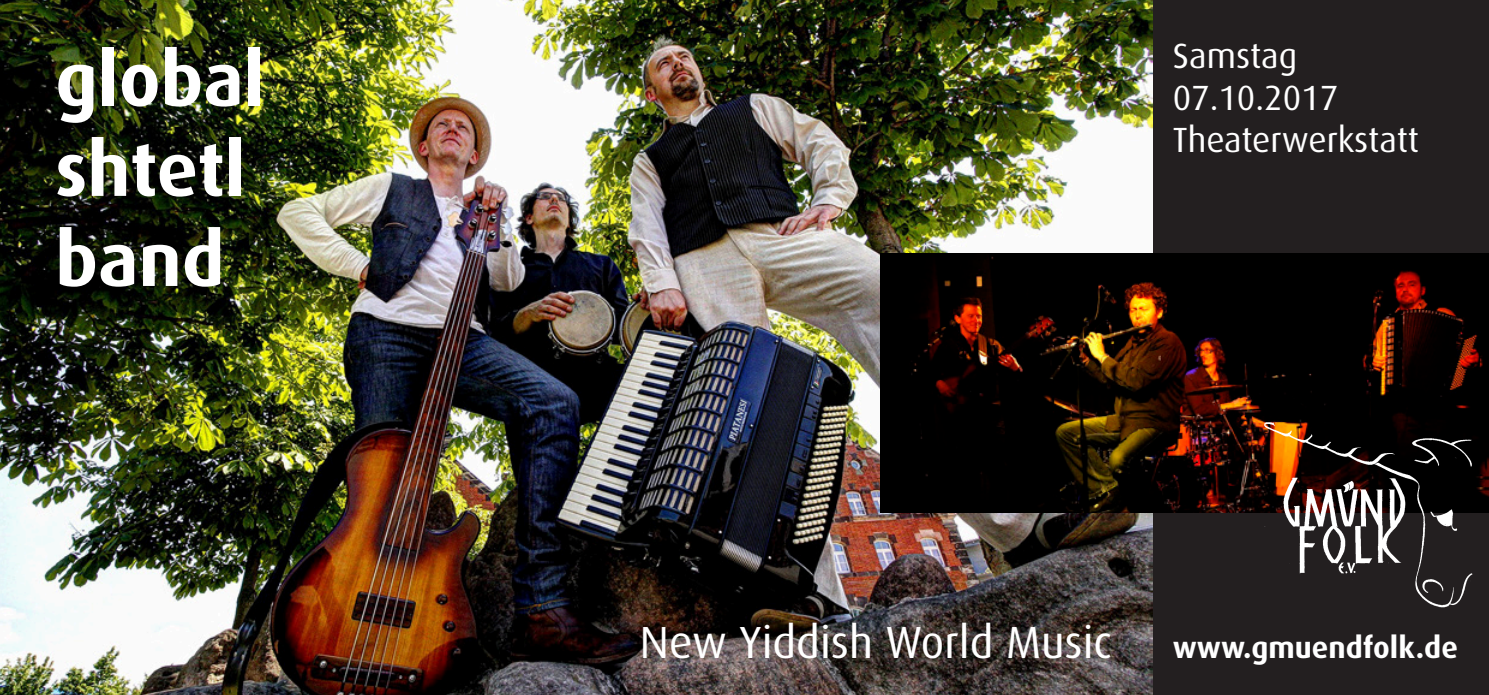
<style>
.page{position:relative;width:1489px;height:695px;background:#fff}
.page>*{position:absolute;margin:0;border:0;box-sizing:border-box;transform-origin:0 0}
.t1{font:700 75px/90px "Dax";color:#fff}
.t2{font:45px "Dax";color:#fff}
.t3{font:35px/42px "Dax";color:#fff}
.t4{font:700 30px "Dax";color:#fff}
</style>
<div class="page">
<div style="left:1150px;top:0;width:338px;height:694px;background:#231f20"></div>
<img style="left:0;top:0;width:1152px;height:694px">
<img style="left:880px;top:253px;width:608px;height:259px">
<img style="left:1263px;top:420px;width:211px;height:188px">
<h1 class="t1" style="left:55px;top:35px;width:211px">global shtetl band</h1>
<p class="t3" style="left:1172px;top:35px;width:248px">Samstag<br>07.10.2017<br>Theaterwerkstatt</p>
<p class="t2" style="left:640px;top:616px;width:473px">New Yiddish World Music</p>
<p class="t4" style="left:1172px;top:630px;width:287px">www.gmuendfolk.de</p>
</div>
